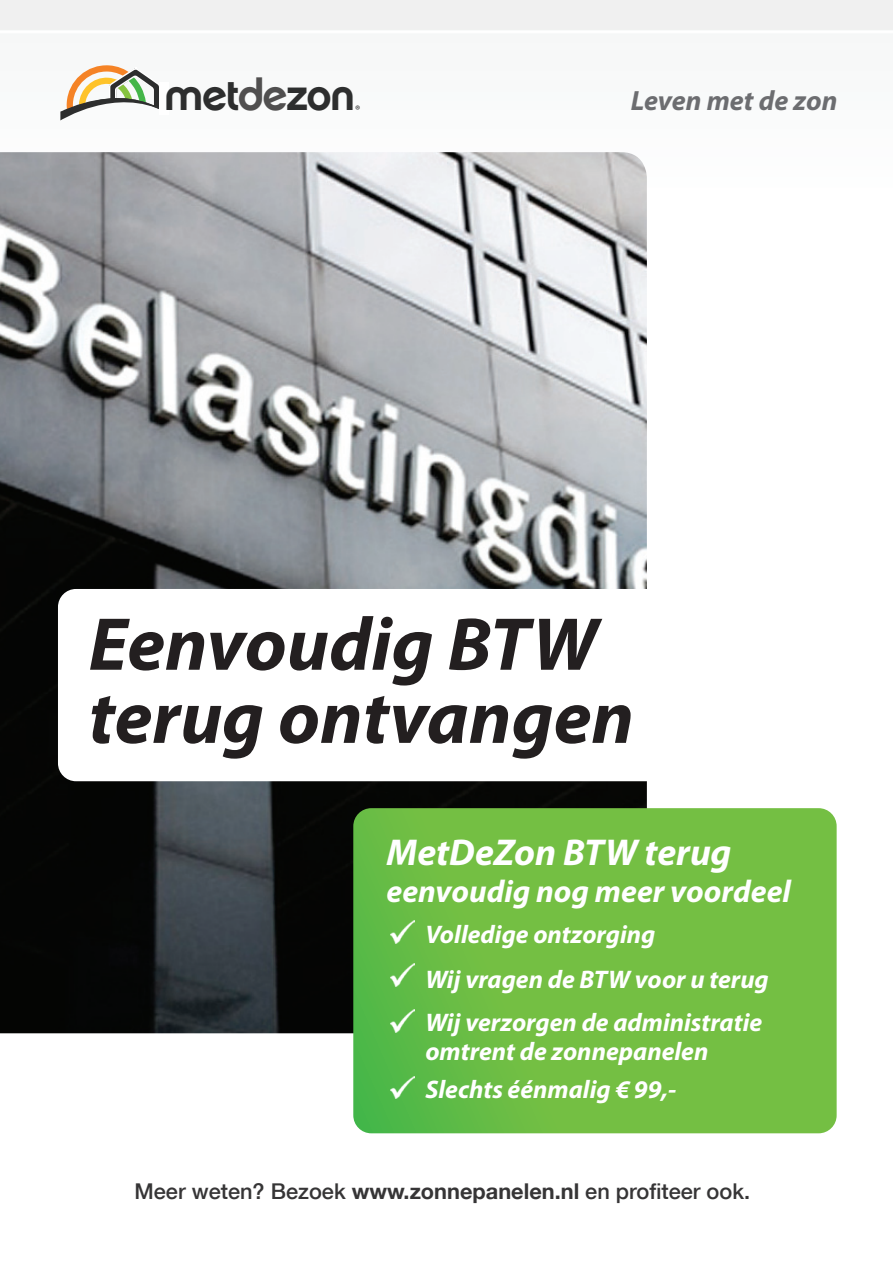
<style>
.page{position:relative;width:893px;height:1263px;background:#fff}
.page>*{position:absolute;margin:0;border:0;box-sizing:border-box;transform-origin:0 0}
.t1{font:italic 700 75.6px/73.1px "Myriad Pro";color:#231f20}
.t2{font:43.5px "Chalet New York Nineteen Seventy";letter-spacing:-.03em;color:#2d2e2e}
.t3{font:italic 700 37.5px "Myriad Pro";color:#fff}
.t4{font:italic 700 31.5px "Myriad Pro";color:#fff}
.t5{font:italic 700 27.9px "Myriad Pro";color:#6c6d70}
.t6{font:italic 700 25.5px/44px "Myriad Pro";color:#fff}
.t7{font:500 21.75px "Helvetica Neue";color:#363536}
.t8{font:12.45px "Myriad Pro";color:#2d2e2e}
.s1{color:#504f4f}
.s2{font-weight:700}
</style>
<div class="page">
<svg style="left:60px;top:63px;width:106px;height:57px"></svg>
<div style="left:159px;top:82px;width:10px;height:33px;background:#fff"></div>
<img style="left:0;top:152px;width:647px;height:881px">
<svg style="left:353px;top:808px;width:484px;height:325px;background:#6fbd43"></svg>
<img style="left:390px;top:920px;width:24px;height:23px">
<img style="left:390px;top:964px;width:24px;height:23px">
<img style="left:390px;top:1009px;width:24px;height:23px">
<img style="left:390px;top:1076px;width:24px;height:23px">
<div style="left:58px;top:589px;width:643px;height:192px;background:#fff;border-radius:18px"></div>
<h2 class="t2" style="left:164px;top:68px;width:192px">met<span class="s1">de</span>zon</h2>
<p class="t8" style="left:355px;top:102px;width:7px">®</p>
<p class="t5" style="left:631px;top:83px;width:208px">Leven met de zon</p>
<h1 class="t1" style="left:89px;top:605px;width:547px">Eenvoudig BTW terug ontvangen</h1>
<h3 class="t3" style="left:387px;top:828px;width:346px">MetDeZon BTW terug</h3>
<p class="t4" style="left:387px;top:871px;width:406px">eenvoudig nog meer voordeel</p>
<p class="t6" style="left:425px;top:912px;width:345px">Volledige ontzorging<br>Wij vragen de BTW voor u terug<br>Wij verzorgen de administratie</p>
<p class="t6" style="left:425px;top:1031px;width:285px;line-height:38.2px">omtrent de zonnepanelen<br>Slechts éénmalig € 99,-</p>
<p class="t7" style="left:135px;top:1174px;width:617px">Meer weten? Bezoek <span class="s2">www.zonnepanelen.nl</span> en profiteer ook.</p>
</div>
